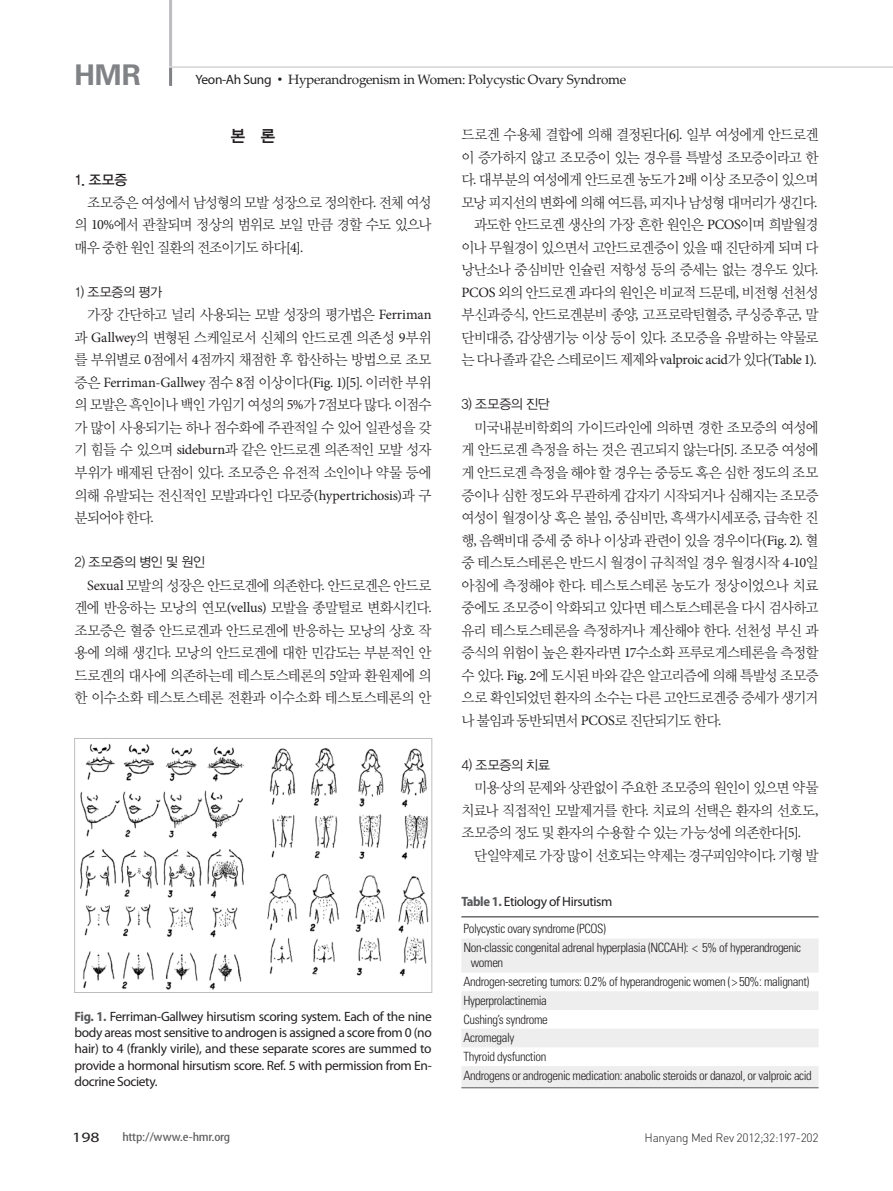
<style>
.page{position:relative;width:893px;height:1191px;background:#fff}
.page>*{position:absolute;margin:0;border:0;box-sizing:border-box;transform-origin:0 0}
.그림지문{font:700 28.5px "Univers LT Std";color:#808285}
.본문_대제목{font:16.5px "YDIYGO340";color:#231f20;scale:.95 1}
.본문{font:14.7px/22.5px "YDIY Mj O320";letter-spacing:-.06em;color:#231f20;text-align:justify;scale:.95 1}
.본문-2{font:14.25px "Minion Pro";letter-spacing:-.025em;color:#231f20}
.본문_중제목{font:14.25px "YDIYGO330";color:#231f20}
.t1{font:14.25px "Myriad Pro";color:#231f20;scale:1.25 1}
.표제목_그림설명{font:13.5px/16.2px "Myriad Pro";letter-spacing:-.03em;color:#231f20;text-align:justify}
.하시라짝_영문{font:13.5px "Palatino Linotype";letter-spacing:-.025em;color:#231f20}
.본문_소제목{font:13.35px "YDIYGO320";letter-spacing:-.02em;color:#231f20}
.표본문{font:300 condensed 12.75px/15.3px "Univers LT Std";letter-spacing:-.03em;color:#231f20}
.t2{font:condensed 12.75px "Myriad Pro";letter-spacing:-.015em;color:#57585a;scale:1.25 1}
.t3{font:300 12px "DIN Pro";letter-spacing:-.025em;color:#231f20}
.s1{font-family:"Myriad Pro"}
.s2{font-family:"Dotum"}
.s3{font-family:"Minion Pro";font-size:14.25px}
.s4{font-family:"YDIY Mj O320";font-size:14.7px}
.s5{font-weight:700;font-stretch:semi-condensed;color:#57585a}
</style>
<div class="page">
<hr style="left:169px;top:67px;width:3px;height:19px;background:#808285">
<hr style="left:169px;top:0;width:3px;height:67px;background:#bcbdc0">
<hr style="left:172px;top:67px;width:721px;height:1px;background:#bcbdc0">
<svg style="left:461px;top:939px;width:357px;height:148px;fill:#eeeeef"></svg>
<hr style="left:461px;top:1087px;width:358px;height:1px;background:#57585a">
<hr style="left:461px;top:916px;width:358px;height:1px;background:#231f20">
<img style="left:80px;top:743px;width:349px;height:247px">
<div style="left:74px;top:738px;width:358px;height:254px;border:1px solid #bcbdc0"></div>
<p class="그림지문" style="left:74px;top:58px;width:68px">HMR</p>
<p class="하시라짝_영문" style="left:196px;top:70px;width:432px"><span class="s1">Yeon-Ah Sung</span> <span class="s2">•</span> Hyperandrogenism in Women: Polycystic Ovary Syndrome</p>
<p class="본문_대제목" style="left:231px;top:126px;width:48px">본 론</p>
<p class="본문_중제목" style="left:74px;top:172px;width:54px">1. 조모증</p>
<p class="본문" style="left:74px;top:191px;width:377px;text-indent:13px">조모증은 여성에서 남성형의 모발 성장으로 정의한다<span class="s3">.</span> 전체 여성 의 <span class="s3">10%</span>에서 관찰되며 정상의 범위로 보일 만큼 경할 수도 있으나 매우 중한 원인 질환의 전조이기도 하다<span class="s3">[4].</span></p>
<p class="본문_소제목" style="left:74px;top:285px;width:89px">1) 조모증의 평가</p>
<p class="본문" style="left:74px;top:304px;width:377px;text-indent:13px">가장 간단하고 널리 사용되는 모발 성장의 평가법은 <span class="s3">Ferriman </span>과 <span class="s3">Gallwey</span>의 변형된 스케일로서 신체의 안드로겐 의존성 <span class="s3">9</span>부위 를 부위별로 <span class="s3">0</span>점에서 <span class="s3">4</span>점까지 채점한 후 합산하는 방법으로 조모</p>
<p class="본문-2" style="left:74px;top:373px;width:359px"><span class="s4">증은</span> Ferriman-Gallwey <span class="s4">점수</span> 8<span class="s4">점 이상이다</span>(Fig. 1)[5]. <span class="s4">이러한 부위</span></p>
<p class="본문" style="left:74px;top:394px;width:377px">의 모발은 흑인이나 백인 가임기 여성의 <span class="s3">5%</span>가 <span class="s3">7</span>점보다 많다<span class="s3">.</span> 이점수 가 많이 사용되기는 하나 점수화에 주관적일 수 있어 일관성을 갖 기 힘들 수 있으며 <span class="s3">sideburn</span>과 같은 안드로겐 의존적인 모발 성자 부위가 배제된 단점이 있다<span class="s3">.</span> 조모증은 유전적 소인이나 약물 등에 의해 유발되는 전신적인 모발과다인 다모증<span class="s3">(hypertrichosis)</span>과 구 분되어야 한다<span class="s3">.</span></p>
<p class="본문_소제목" style="left:74px;top:555px;width:132px">2) 조모증의 병인 및 원인</p>
<p class="본문" style="left:74px;top:574px;width:377px;text-indent:13px"><span class="s3">Sexual</span> 모발의 성장은 안드로겐에 의존한다<span class="s3">.</span> 안드로겐은 안드로 겐에 반응하는 모낭의 연모<span class="s3">(vellus)</span> 모발을 종말털로 변화시킨다<span class="s3">. </span>조모증은 혈중 안드로겐과 안드로겐에 반응하는 모낭의 상호 작 용에 의해 생긴다<span class="s3">.</span> 모낭의 안드로겐에 대한 민감도는 부분적인 안 드로겐의 대사에 의존하는데 테스토스테론의 <span class="s3">5</span>알파 환원제에 의 한 이수소화 테스토스테론 전환과 이수소화 테스토스테론의 안</p>
<p class="표제목_그림설명" style="left:75px;top:1008px;width:359px"><span class="s5">Fig. 1.</span> Ferriman-Gallwey hirsutism scoring system. Each of the nine body areas most sensitive to androgen is assigned a score from 0 (no hair) to 4 (frankly virile), and these separate scores are summed to provide a hormonal hirsutism score. Ref. 5 with permission from En&shy;docrine Society.</p>
<p class="본문" style="left:461px;top:124px;width:377px">드로겐 수용체 결합에 의해 결정된다<span class="s3">[6].</span> 일부 여성에게 안드로겐 이 증가하지 않고 조모증이 있는 경우를 특발성 조모증이라고 한 다<span class="s3">.</span> 대부분의 여성에게 안드로겐 농도가 <span class="s3">2</span>배 이상 조모증이 있으며 모낭 피지선의 변화에 의해 여드름<span class="s3">,</span> 피지나 남성형 대머리가 생긴다<span class="s3">.</span></p>
<p class="본문" style="left:461px;top:214px;width:377px;text-indent:13px">과도한 안드로겐 생산의 가장 흔한 원인은 <span class="s3">PCOS</span>이며 희발월경 이나 무월경이 있으면서 고안드로겐증이 있을 때 진단하게 되며 다 낭난소나 중심비만 인슐린 저항성 등의 증세는 없는 경우도 있다<span class="s3">.<br>PCOS</span> 외의 안드로겐 과다의 원인은 비교적 드문데<span class="s3">,</span> 비전형 선천성 부신과증식<span class="s3">,</span> 안드로겐분비 종양<span class="s3">,</span> 고프로락틴혈증<span class="s3">,</span> 쿠싱증후군<span class="s3">,</span> 말 단비대증<span class="s3">,</span> 갑상샘기능 이상 등이 있다<span class="s3">.</span> 조모증을 유발하는 약물로</p>
<p class="본문-2" style="left:461px;top:350px;width:357px"><span class="s4">는 다나졸과 같은 스테로이드 제제와</span> valproic acid<span class="s4">가 있다</span>(Table 1).</p>
<p class="본문_소제목" style="left:461px;top:397px;width:90px">3) 조모증의 진단</p>
<p class="본문" style="left:461px;top:416px;width:377px;text-indent:13px">미국내분비학회의 가이드라인에 의하면 경한 조모증의 여성에 게 안드로겐 측정을 하는 것은 권고되지 않는다<span class="s3">[5].</span> 조모증 여성에 게 안드로겐 측정을 해야 할 경우는 중등도 혹은 심한 정도의 조모 증이나 심한 정도와 무관하게 갑자기 시작되거나 심해지는 조모증 여성이 월경이상 혹은 불임<span class="s3">,</span> 중심비만<span class="s3">,</span> 흑색가시세포증<span class="s3">,</span> 급속한 진 행<span class="s3">,</span> 음핵비대 증세 중 하나 이상과 관련이 있을 경우이다<span class="s3">(Fig. 2).</span> 혈 중 테스토스테론은 반드시 월경이 규칙적일 경우 월경시작 <span class="s3">4-10</span>일 아침에 측정해야 한다<span class="s3">.</span> 테스토스테론 농도가 정상이었으나 치료 중에도 조모증이 악화되고 있다면 테스토스테론을 다시 검사하고 유리 테스토스테론을 측정하거나 계산해야 한다<span class="s3">.</span> 선천성 부신 과 증식의 위험이 높은 환자라면 <span class="s3">17</span>수소화 프루로게스테론을 측정할 수 있다<span class="s3">. Fig. 2</span>에 도시된 바와 같은 알고리즘에 의해 특발성 조모증 으로 확인되었던 환자의 소수는 다른 고안드로겐증 증세가 생기거 나 불임과 동반되면서 <span class="s3">PCOS</span>로 진단되기도 한다<span class="s3">.</span></p>
<p class="본문_소제목" style="left:461px;top:757px;width:90px">4) 조모증의 치료</p>
<p class="본문" style="left:461px;top:776px;width:377px;text-indent:13px">미용상의 문제와 상관없이 주요한 조모증의 원인이 있으면 약물 치료나 직접적인 모발제거를 한다<span class="s3">.</span> 치료의 선택은 환자의 선호도<span class="s3">, </span>조모증의 정도 및 환자의 수용할 수 있는 가능성에 의존한다<span class="s3">[5].</span></p>
<p class="본문" style="left:474px;top:844px;width:364px">단일약제로 가장 많이 선호되는 약제는 경구피임약이다<span class="s3">.</span> 기형 발</p>
<p class="표제목_그림설명" style="left:461px;top:893px;width:153px"><span class="s5">Table 1.</span> Etiology of Hirsutism</p>
<p class="표본문" style="left:463px;top:921px;width:144px">Polycystic ovary syndrome (PCOS)</p>
<p class="표본문" style="left:471px;top:940px;width:332px;text-indent:-7px">Non-classic congenital adrenal hyperplasia (NCCAH): &lt; 5% of hyperandrogenic women</p>
<p class="표본문" style="left:463px;top:974px;width:347px">Androgen-secreting tumors: 0.2% of hyperandrogenic women (&gt; 50%: malignant)</p>
<p class="표본문" style="left:463px;top:992px;width:85px">Hyperprolactinemia</p>
<p class="표본문" style="left:463px;top:1011px;width:86px">Cushing’s syndrome</p>
<p class="표본문" style="left:463px;top:1030px;width:53px">Acromegaly</p>
<p class="표본문" style="left:463px;top:1048px;width:85px">Thyroid dysfunction</p>
<p class="표본문" style="left:463px;top:1067px;width:350px">Androgens or androgenic medication: anabolic steroids or danazol, or valproic acid</p>
<p class="t1" style="left:72px;top:1128px;width:23px">198</p>
<p class="t2" style="left:122px;top:1129px;width:88px">http://www.e-hmr.org</p>
<p class="t3" style="left:645px;top:1130px;width:175px">Hanyang Med Rev 2012;32:197-202</p>
</div>
